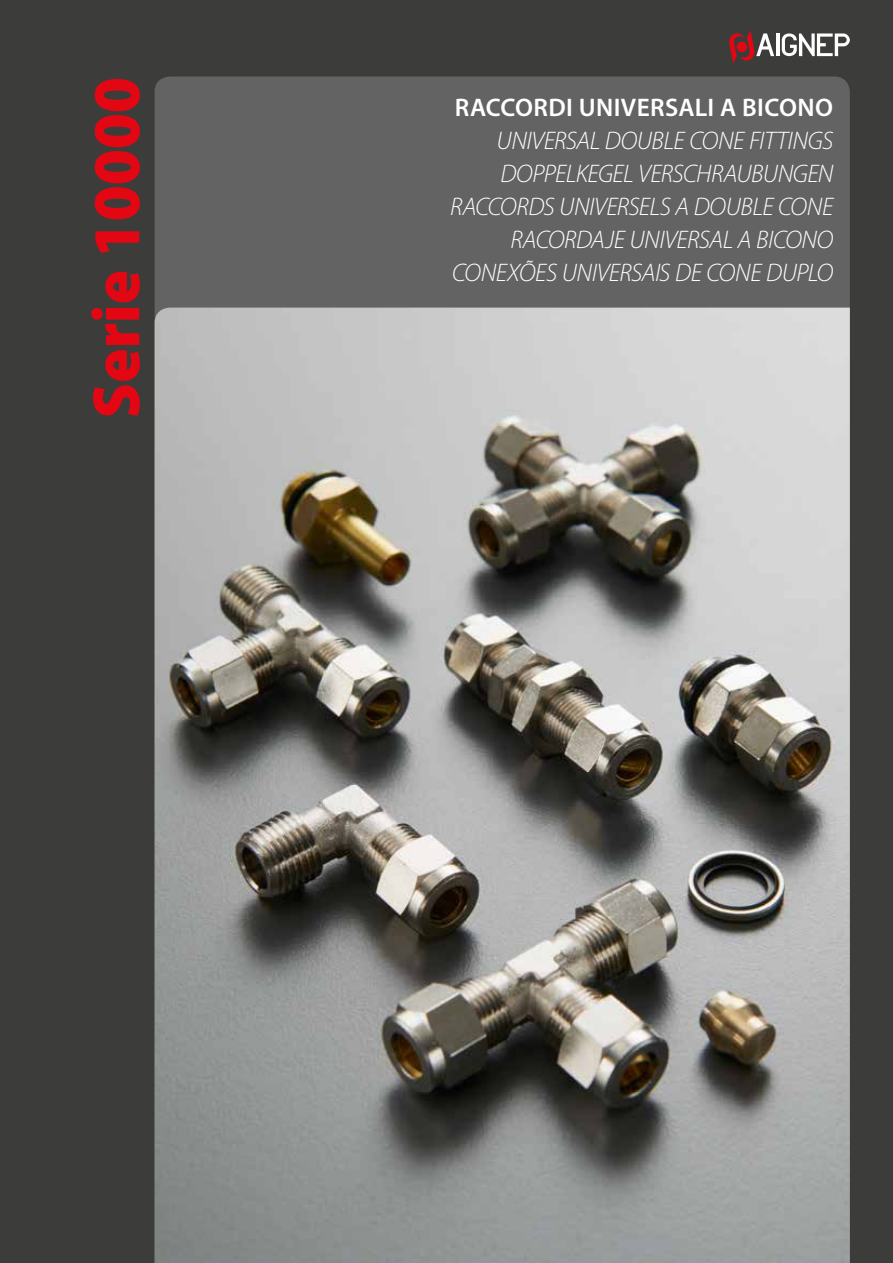
<style>
.page{position:relative;width:893px;height:1263px;background:#3c3c3b}
.page>*{position:absolute;margin:0;border:0;box-sizing:border-box;transform-origin:0 0}
.t1{font:900 semi-condensed 67.5px "Myriad Pro";color:#e30613}
.t2{font:italic 300 25.5px/33px "Myriad Pro";letter-spacing:-.02em;color:#fff;text-align:right}
.t3{font:600 25.5px "Myriad Pro";letter-spacing:.015em;color:#fff}
</style>
<div class="page">
<div style="left:155px;top:77px;width:695px;height:231px;background:#646363"></div>
<img style="left:155px;top:308px;width:695px;height:955px">
<hr style="left:776px;top:33px;width:3px;height:23px;background:#fff">
<svg style="left:782px;top:33px;width:68px;height:23px"></svg>
<svg style="left:729px;top:30px;width:45px;height:34px"></svg>
<h1 class="t1" style="left:78px;top:418px;width:343px;rotate:-90deg">Serie 10000</h1>
<p class="t3" style="left:455px;top:93px;width:380px">RACCORDI UNIVERSALI A BICONO</p>
<p class="t2" style="left:450px;top:124px;width:385px">UNIVERSAL DOUBLE CONE FITTINGS<br>DOPPELKEGEL VERSCHRAUBUNGEN<br>RACCORDS UNIVERSELS A DOUBLE CONE<br>RACORDAJE UNIVERSAL A BICONO<br>CONEXÕES UNIVERSAIS DE CONE DUPLO</p>
</div>
